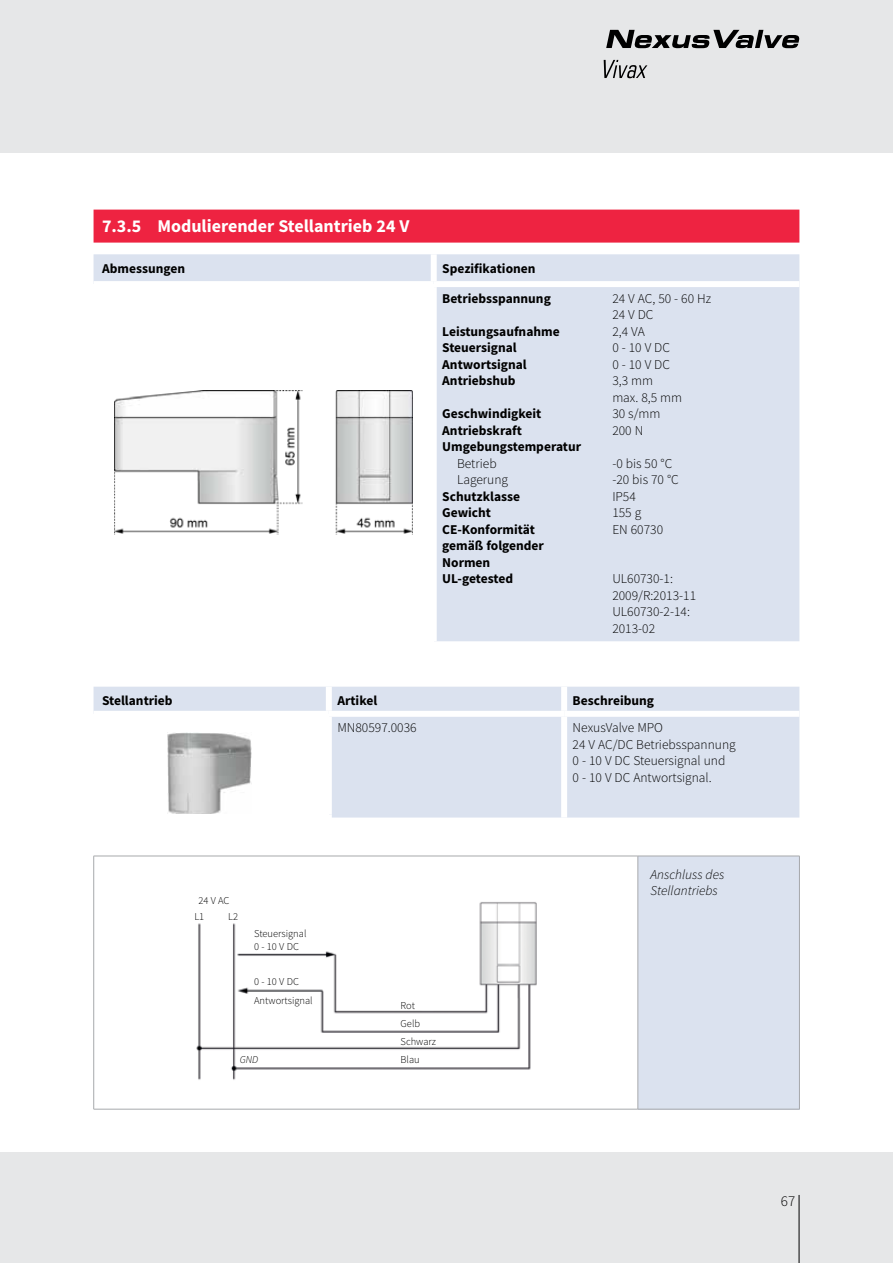
<style>
.page{position:relative;width:893px;height:1263px;background:#fff}
.page>*{position:absolute;margin:0;border:0;box-sizing:border-box;transform-origin:0 0}
.t1{font:700 18px "Source Sans Pro";color:#fff}
.t2{font:300 15px "Source Sans Pro";color:#000}
.t3{font:300 13.5px/16.5px "Source Sans Pro";color:#000}
.t4{font:700 13.5px/16.5px "Source Sans Pro";color:#000}
.t5{font:italic 300 13.5px/16.5px "Source Sans Pro";color:#000}
.t6{font:300 10.5px/18px "Source Sans Pro";color:#000}
.t7{font:italic 300 10.5px "Source Sans Pro";color:#000}
</style>
<div class="page">
<div style="left:0;top:0;width:893px;height:153px;background:#e6e7e8"></div>
<div style="left:0;top:1152px;width:893px;height:111px;background:#e6e7e8"></div>
<hr style="left:799px;top:1195px;width:1px;height:68px;background:#000">
<svg style="left:606px;top:30px;width:193px;height:18px"></svg>
<svg style="left:604px;top:60px;width:43px;height:18px"></svg>
<div style="left:94px;top:210px;width:705px;height:33px;background:#ee2341"></div>
<div style="left:94px;top:254px;width:705px;height:387px;background:#dbe2ef"></div>
<div style="left:94px;top:284px;width:340px;height:357px;background:#fff"></div>
<div style="left:431px;top:254px;width:6px;height:27px;background:#fff"></div>
<div style="left:94px;top:281px;width:340px;height:6px;background:#fff"></div>
<div style="left:434px;top:281px;width:365px;height:6px;background:#fff"></div>
<div style="left:431px;top:287px;width:6px;height:354px;background:#fff"></div>
<img style="left:115px;top:391px;width:297px;height:144px">
<div style="left:94px;top:687px;width:705px;height:130px;background:#dbe2ef"></div>
<div style="left:94px;top:714px;width:235px;height:103px;background:#fff"></div>
<div style="left:329px;top:711px;width:235px;height:6px;background:#fff"></div>
<div style="left:326px;top:717px;width:6px;height:97px;background:#fff"></div>
<div style="left:561px;top:717px;width:6px;height:100px;background:#fff"></div>
<div style="left:326px;top:687px;width:6px;height:24px;background:#fff"></div>
<div style="left:564px;top:711px;width:235px;height:6px;background:#fff"></div>
<div style="left:561px;top:687px;width:6px;height:24px;background:#fff"></div>
<div style="left:94px;top:814px;width:238px;height:6px;background:#fff"></div>
<div style="left:94px;top:711px;width:235px;height:6px;background:#fff"></div>
<img style="left:167px;top:733px;width:85px;height:80px">
<div style="left:638px;top:856px;width:161px;height:253px;background:#dbe2ef"></div>
<hr style="left:94px;top:856px;width:544px;height:1px;background:#a7a9ac">
<hr style="left:93px;top:856px;width:1px;height:253px;background:#a7a9ac">
<hr style="left:638px;top:856px;width:162px;height:1px;background:#a7a9ac">
<hr style="left:638px;top:856px;width:1px;height:253px;background:#a7a9ac">
<hr style="left:799px;top:856px;width:1px;height:253px;background:#a7a9ac">
<hr style="left:94px;top:1109px;width:544px;height:1px;background:#a7a9ac">
<hr style="left:638px;top:1109px;width:162px;height:1px;background:#a7a9ac">
<img style="left:196px;top:902px;width:341px;height:178px">
<h1 class="t1" style="left:102px;top:214px;width:309px">7.3.5 Modulierender Stellantrieb 24 V</h1>
<p class="t4" style="left:102px;top:260px;width:85px">Abmessungen</p>
<p class="t4" style="left:442px;top:260px;width:95px">Spezifikationen</p>
<p class="t4" style="left:442px;top:290px;width:110px">Betriebsspannung</p>
<p class="t3" style="left:612px;top:290px;width:100px">24 V AC, 50 - 60 Hz<br>24 V DC</p>
<p class="t4" style="left:442px;top:323px;width:119px">Leistungsaufnahme</p>
<p class="t3" style="left:612px;top:323px;width:34px">2,4 VA</p>
<p class="t4" style="left:442px;top:339px;width:76px">Steuersignal</p>
<p class="t3" style="left:612px;top:339px;width:59px">0 - 10 V DC</p>
<p class="t4" style="left:442px;top:356px;width:86px">Antwortsignal</p>
<p class="t3" style="left:612px;top:356px;width:59px">0 - 10 V DC</p>
<p class="t4" style="left:442px;top:372px;width:75px">Antriebshub</p>
<p class="t3" style="left:612px;top:372px;width:71px">3,3 mm max. 8,5 mm</p>
<p class="t4" style="left:442px;top:405px;width:101px">Geschwindigkeit</p>
<p class="t3" style="left:612px;top:405px;width:50px">30 s/mm</p>
<p class="t4" style="left:442px;top:422px;width:81px">Antriebskraft</p>
<p class="t3" style="left:612px;top:422px;width:32px">200 N</p>
<p class="t4" style="left:442px;top:438px;width:140px">Umgebungstemperatur</p>
<p class="t3" style="left:457px;top:455px;width:41px">Betrieb</p>
<p class="t3" style="left:612px;top:455px;width:62px">-0 bis 50 °C</p>
<p class="t3" style="left:457px;top:471px;width:53px">Lagerung</p>
<p class="t3" style="left:612px;top:471px;width:68px">-20 bis 70 °C</p>
<p class="t4" style="left:442px;top:488px;width:79px">Schutzklasse</p>
<p class="t3" style="left:612px;top:488px;width:25px">IP54</p>
<p class="t4" style="left:442px;top:504px;width:50px">Gewicht</p>
<p class="t3" style="left:612px;top:504px;width:30px">155 g</p>
<p class="t4" style="left:442px;top:521px;width:94px">CE-Konformität</p>
<p class="t3" style="left:612px;top:521px;width:52px">EN 60730</p>
<p class="t4" style="left:442px;top:537px;width:103px">gemäß folgender<br>Normen<br>UL-getested</p>
<p class="t3" style="left:612px;top:570px;width:85px">UL60730-1:<br>2009/R:2013-11<br>UL60730-2-14:<br>2013-02</p>
<p class="t4" style="left:102px;top:692px;width:72px">Stellantrieb</p>
<p class="t4" style="left:337px;top:692px;width:41px">Artikel</p>
<p class="t4" style="left:573px;top:692px;width:83px">Beschreibung</p>
<p class="t3" style="left:337px;top:720px;width:81px">MN80597.0036</p>
<p class="t3" style="left:573px;top:720px;width:165px">NexusValve MPO<br>24 V AC/DC Betriebsspannung<br>0 - 10 V DC Steuersignal und<br>0 - 10 V DC Antwortsignal.</p>
<p class="t6" style="left:194px;top:893px;width:37px;line-height:15.6px;text-indent:4px">24 V AC<br>L1</p>
<p class="t6" style="left:228px;top:907px;width:11px">L2</p>
<p class="t6" style="left:254px;top:927px;width:54px;line-height:12.6px">Steuersignal<br>0 - 10 V DC</p>
<p class="t6" style="left:254px;top:973px;width:60px;line-height:18.6px">0 - 10 V DC<br>Antwortsignal</p>
<p class="t7" style="left:240px;top:1053px;width:20px">GND</p>
<p class="t6" style="left:401px;top:996px;width:37px">Rot<br>Gelb<br>Schwarz<br>Blau</p>
<p class="t5" style="left:651px;top:866px;width:75px">Anschluss des<br>Stellantriebs</p>
<p class="t2" style="left:781px;top:1192px;width:16px">67</p>
</div>
